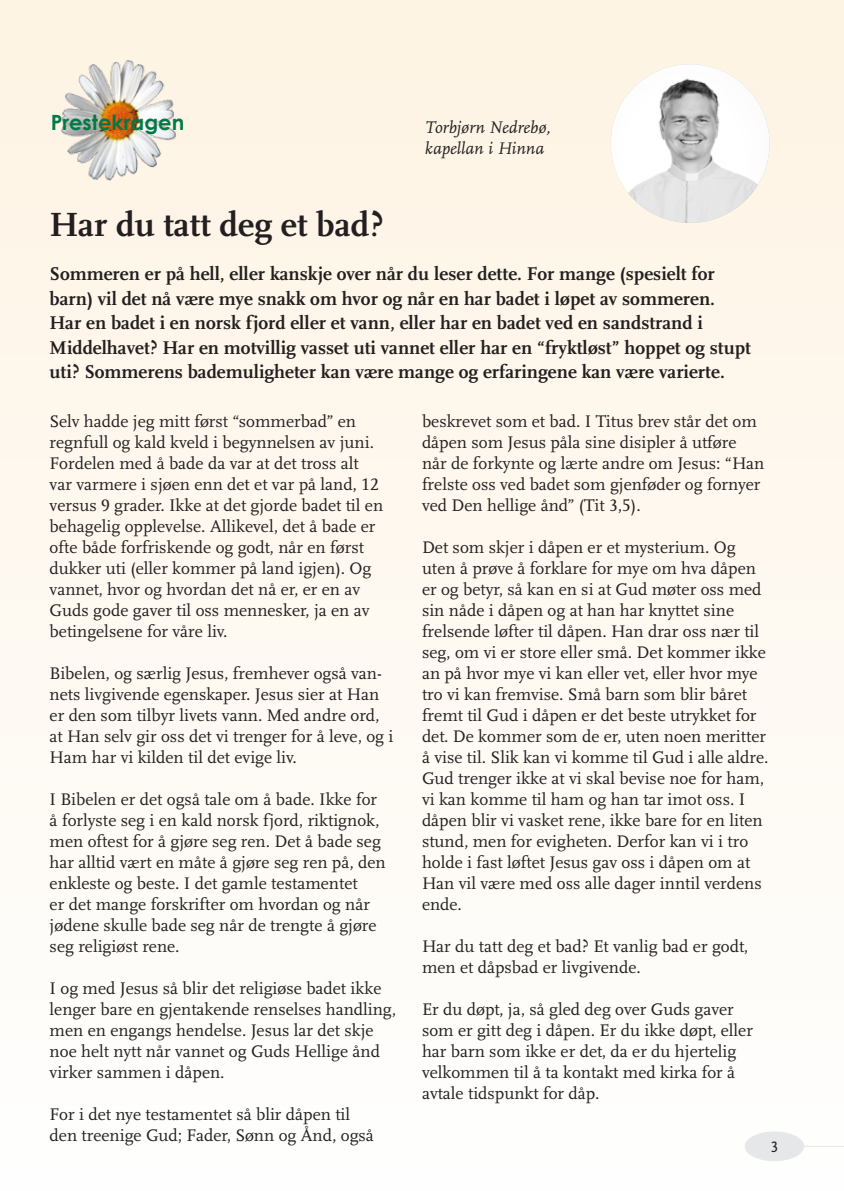
<style>
.page{position:relative;width:844px;height:1191px;background:#fff}
.page>*{position:absolute;margin:0;border:0;box-sizing:border-box;transform-origin:0 0}
.t1{font:700 35px "Scala Pro";color:#231f20}
.t2{font:700 21px "Century Gothic";color:#017a47}
.t3{font:700 19.25px/24.5px "Scala Pro";color:#231f20}
.t4{font:17.5px/21px "Scala Pro";color:#231f20}
.t5{font:italic 17.5px/21px "Scala Pro";color:#231f20}
.t6{font:15.75px "Scala Sans Pro";color:#231f20}
</style>
<div class="page">
<div style="left:0;top:0;width:843px;height:1191px;background:linear-gradient(to right,#fef9f1,#fef9f1)"></div>
<img style="left:55px;top:60px;width:125px;height:124px">
<img style="left:610px;top:64px;width:159px;height:159px;border-radius:79px">
<hr style="left:804px;top:1145px;width:39px;height:1px;background:#e6e7e9">
<div style="left:744px;top:1131px;width:60px;height:30px;background:#e6e7e9;border-radius:50%"></div>
<p class="t2" style="left:51px;top:109px;width:135px">Prestekragen</p>
<p class="t5" style="left:425px;top:117px;width:127px">Torbjørn Nedrebø, kapellan i Hinna</p>
<h1 class="t1" style="left:50px;top:204px;width:335px">Har du tatt deg et bad?</h1>
<p class="t3" style="left:50px;top:262px;width:702px">Sommeren er på hell, eller kanskje over når du leser dette. For mange (spesielt for barn) vil det nå være mye snakk om hvor og når en har badet i løpet av sommeren.<br>Har en badet i en norsk fjord eller et vann, eller har en badet ved en sandstrand i Middelhavet? Har en motvillig vasset uti vannet eller har en “fryktløst” hoppet og stupt uti? Sommerens bademuligheter kan være mange og erfaringene kan være varierte.</p>
<p class="t4" style="left:50px;top:411px;width:335px">Selv hadde jeg mitt først “sommerbad” en regnfull og kald kveld i begynnelsen av juni.<br>Fordelen med å bade da var at det tross alt var varmere i sjøen enn det et var på land, 12 versus 9 grader. Ikke at det gjorde badet til en behagelig opplevelse. Allikevel, det å bade er ofte både forfriskende og godt, når en først dukker uti (eller kommer på land igjen). Og vannet, hvor og hvordan det nå er, er en av Guds gode gaver til oss mennesker, ja en av betingelsene for våre liv.</p>
<p class="t4" style="left:50px;top:663px;width:345px">Bibelen, og særlig Jesus, fremhever også van&shy;nets livgivende egenskaper. Jesus sier at Han er den som tilbyr livets vann. Med andre ord, at Han selv gir oss det vi trenger for å leve, og i Ham har vi kilden til det evige liv.</p>
<p class="t4" style="left:50px;top:789px;width:337px">I Bibelen er det også tale om å bade. Ikke for å forlyste seg i en kald norsk fjord, riktignok, men oftest for å gjøre seg ren. Det å bade seg har alltid vært en måte å gjøre seg ren på, den enkleste og beste. I det gamle testamentet<br>er det mange forskrifter om hvordan og når jødene skulle bade seg når de trengte å gjøre seg religiøst rene.</p>
<p class="t4" style="left:50px;top:978px;width:348px">I og med Jesus så blir det religiøse badet ikke lenger bare en gjentakende renselses handling, men en engangs hendelse. Jesus lar det skje noe helt nytt når vannet og Guds Hellige ånd virker sammen i dåpen.</p>
<p class="t4" style="left:50px;top:1104px;width:326px">For i det nye testamentet så blir dåpen til den treenige Gud; Fader, Sønn og Ånd, også</p>
<p class="t4" style="left:422px;top:411px;width:344px">beskrevet som et bad. I Titus brev står det om dåpen som Jesus påla sine disipler å utføre når de forkynte og lærte andre om Jesus: “Han frelste oss ved badet som gjenføder og fornyer ved Den hellige ånd” (Tit 3,5).</p>
<p class="t4" style="left:422px;top:537px;width:348px">Det som skjer i dåpen er et mysterium. Og uten å prøve å forklare for mye om hva dåpen er og betyr, så kan en si at Gud møter oss med sin nåde i dåpen og at han har knyttet sine frelsende løfter til dåpen. Han drar oss nær til seg, om vi er store eller små. Det kommer ikke an på hvor mye vi kan eller vet, eller hvor mye tro vi kan fremvise. Små barn som blir båret fremt til Gud i dåpen er det beste utrykket for det. De kommer som de er, uten noen meritter å vise til. Slik kan vi komme til Gud i alle aldre.<br>Gud trenger ikke at vi skal bevise noe for ham, vi kan komme til ham og han tar imot oss. I dåpen blir vi vasket rene, ikke bare for en liten stund, men for evigheten. Derfor kan vi i tro holde i fast løftet Jesus gav oss i dåpen om at Han vil være med oss alle dager inntil verdens ende.</p>
<p class="t4" style="left:422px;top:936px;width:327px">Har du tatt deg et bad? Et vanlig bad er godt, men et dåpsbad er livgivende.</p>
<p class="t4" style="left:422px;top:999px;width:332px">Er du døpt, ja, så gled deg over Guds gaver som er gitt deg i dåpen. Er du ikke døpt, eller har barn som ikke er det, da er du hjertelig velkommen til å ta kontakt med kirka for å avtale tidspunkt for dåp.</p>
<p class="t6" style="left:770px;top:1138px;width:9px">3</p>
</div>
